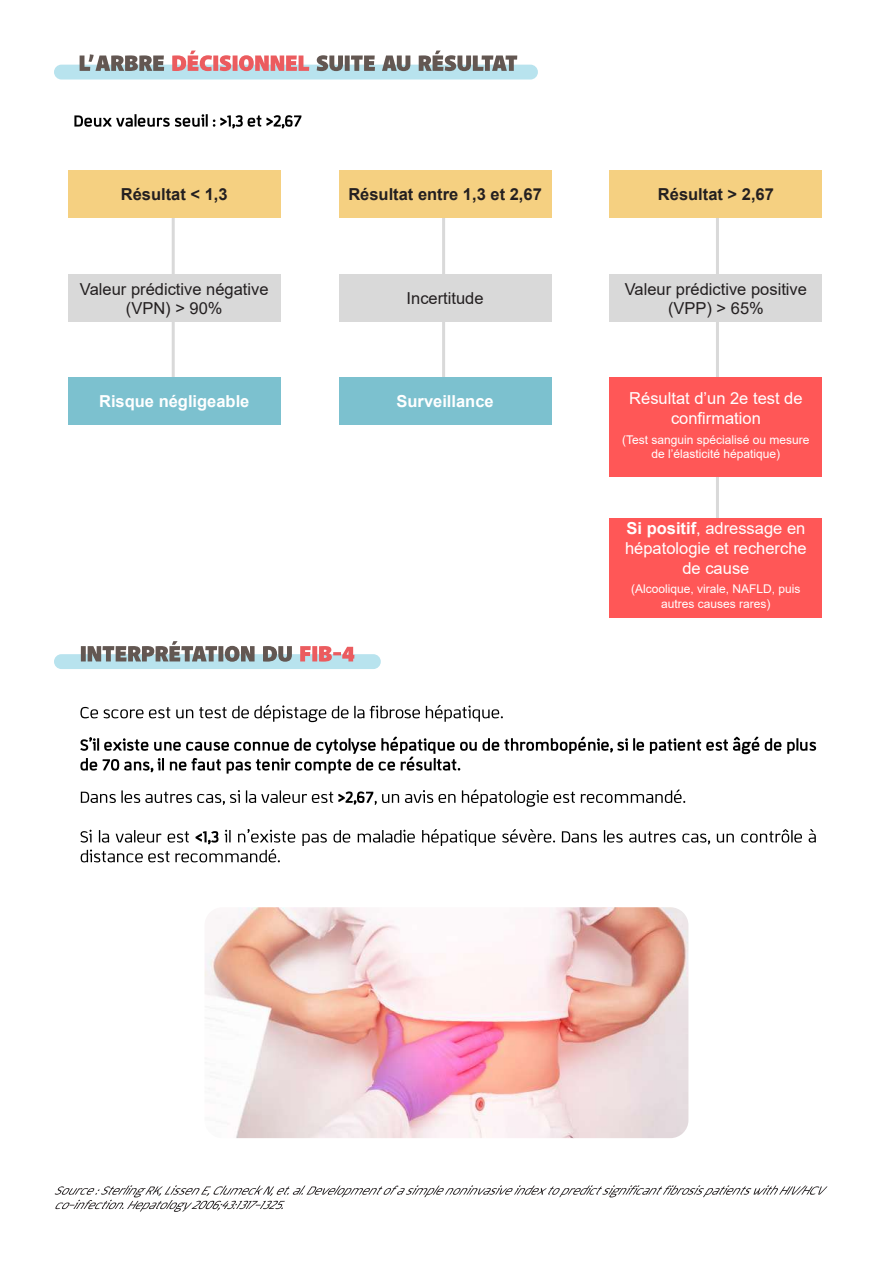
<style>
.page{position:relative;width:893px;height:1263px;background:#fff}
.page>*{position:absolute;margin:0;border:0;box-sizing:border-box;transform-origin:0 0}
.t1{font:16.5px/19.8px "Arial";color:#fff;text-align:center}
.t2{font:16.5px/19.8px "Arial";color:#231f20;text-align:center}
.t3{font:700 16.5px "Arial";color:#231f20}
.t4{font:700 16.5px "Arial";color:#fff}
.t5{font:12px/14.4px "Arial";color:#fff;text-align:center}
.s1{font-weight:700}
</style>
<div class="page">
<svg style="left:74px;top:114px;width:227px;height:14px"></svg>
<div style="left:54px;top:654px;width:327px;height:15px;background:#b8e3ee;border-radius:7px"></div>
<svg style="left:300px;top:646px;width:54px;height:16px"></svg>
<svg style="left:81px;top:641px;width:211px;height:21px"></svg>
<svg style="left:55px;top:1185px;width:773px;height:27px"></svg>
<div style="left:54px;top:65px;width:484px;height:15px;background:#b8e3ee;border-radius:7px"></div>
<svg style="left:317px;top:51px;width:200px;height:20px"></svg>
<svg style="left:172px;top:51px;width:137px;height:20px"></svg>
<svg style="left:80px;top:54px;width:84px;height:17px"></svg>
<hr style="left:172px;top:207px;width:3px;height:69px;background:#d9d9d9">
<hr style="left:442px;top:207px;width:3px;height:69px;background:#d9d9d9">
<hr style="left:172px;top:315px;width:3px;height:69px;background:#d9d9d9">
<hr style="left:442px;top:315px;width:3px;height:69px;background:#d9d9d9">
<hr style="left:716px;top:207px;width:3px;height:69px;background:#d9d9d9">
<hr style="left:716px;top:311px;width:3px;height:69px;background:#d9d9d9">
<hr style="left:716px;top:463px;width:3px;height:69px;background:#d9d9d9">
<div style="left:68px;top:170px;width:212px;height:48px;background:#f5d081"></div>
<div style="left:339px;top:170px;width:212px;height:48px;background:#f5d081"></div>
<div style="left:610px;top:170px;width:212px;height:48px;background:#f5d081"></div>
<div style="left:68px;top:274px;width:212px;height:47px;background:#d9d9d9"></div>
<div style="left:339px;top:274px;width:212px;height:47px;background:#d9d9d9"></div>
<div style="left:610px;top:274px;width:212px;height:47px;background:#d9d9d9"></div>
<div style="left:68px;top:377px;width:212px;height:48px;background:#7cc1cf"></div>
<div style="left:339px;top:377px;width:212px;height:48px;background:#7cc1cf"></div>
<div style="left:610px;top:377px;width:212px;height:99px;background:#ff5757"></div>
<div style="left:610px;top:518px;width:212px;height:99px;background:#ff5757"></div>
<svg style="left:80px;top:829px;width:736px;height:34px"></svg>
<svg style="left:81px;top:789px;width:605px;height:18px"></svg>
<svg style="left:80px;top:737px;width:736px;height:37px"></svg>
<svg style="left:80px;top:705px;width:423px;height:17px"></svg>
<img style="left:205px;top:907px;width:483px;height:231px">
<h1 class="t3" style="left:121px;top:182px;width:108px">Résultat &lt; 1,3</h1>
<h1 class="t3" style="left:348px;top:182px;width:195px">Résultat entre 1,3 et 2,67</h1>
<h1 class="t3" style="left:658px;top:182px;width:118px">Résultat &gt; 2,67</h1>
<h1 class="t2" style="left:80px;top:279px;width:190px">Valeur prédictive négative (VPN) &gt; 90%</h1>
<h1 class="t2" style="left:407px;top:288px;width:79px">Incertitude</h1>
<h1 class="t2" style="left:625px;top:279px;width:184px">Valeur prédictive positive (VPP) &gt; 65%</h1>
<h1 class="t4" style="left:99px;top:389px;width:152px">Risque négligeable</h1>
<h1 class="t4" style="left:396px;top:389px;width:99px">Surveillance</h1>
<h1 class="t1" style="left:629px;top:388px;width:175px">Résultat d’un 2e test de confirmation</h1>
<p class="t5" style="left:622px;top:432px;width:189px">(Test sanguin spécialisé ou mesure de l’élasticité hépatique)</p>
<h1 class="t1" style="left:625px;top:518px;width:183px"><span class="s1">Si positif</span>, adressage en hépatologie et recherche de cause</h1>
<p class="t5" style="left:631px;top:582px;width:171px">(Alcoolique, virale, NAFLD, puis autres causes rares)</p>
</div>
